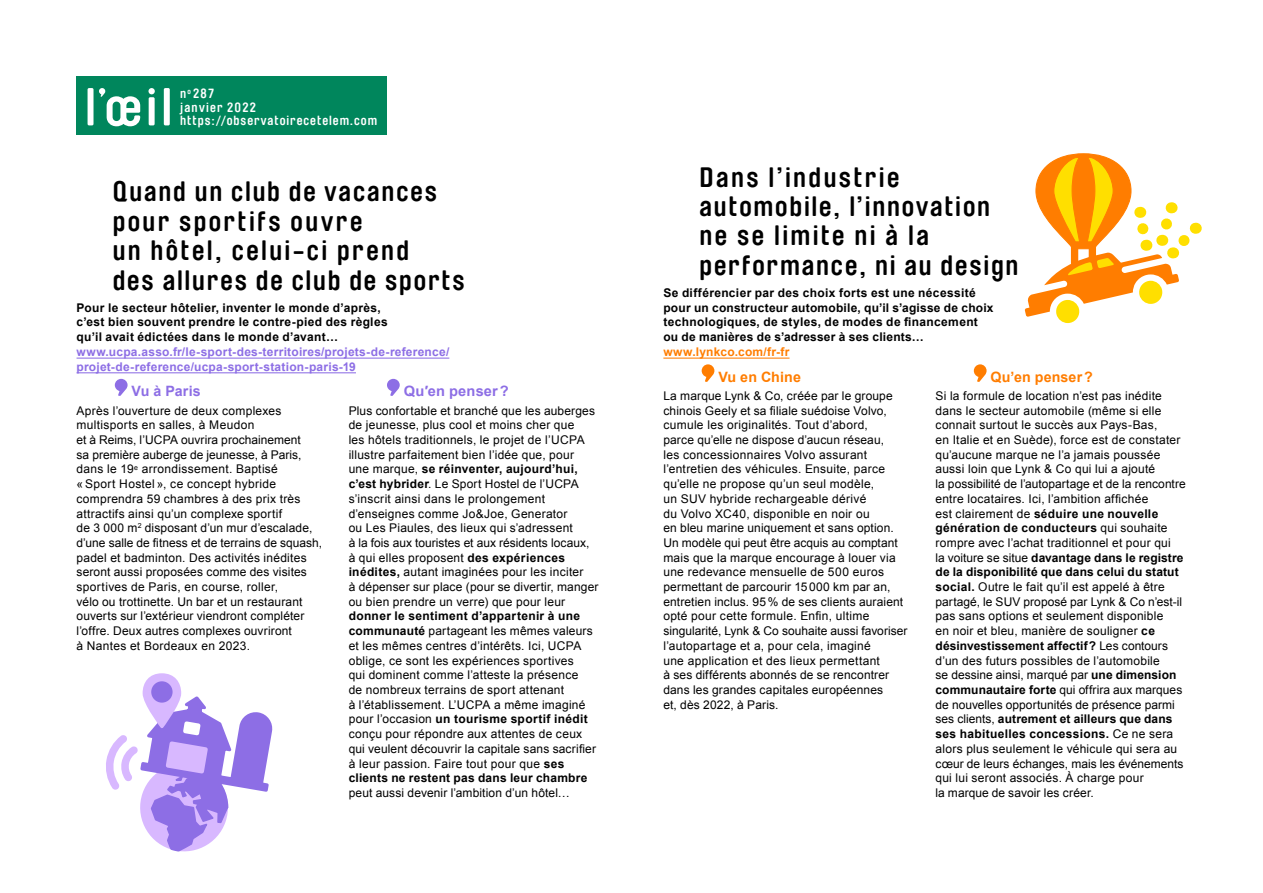
<style>
.page{position:relative;width:1263px;height:893px;background:#fff}
.page>*{position:absolute;margin:0;border:0;box-sizing:border-box;transform-origin:0 0}
.OEIL___titre_de_l_ar{font:700 27.75px/29.4px "Brauer Neue";letter-spacing:.07em;color:#000}
.OEIL___vu_à{font:700 14.25px "Arial";letter-spacing:.01em;color:#ff7d00}
.OEIL___vu_à-2{font:700 14.25px "Arial";letter-spacing:.01em;color:#8d6ee5}
.OEIL___numéro{font:700 13.2px/13.5px "Brauer Neue";letter-spacing:.075em;color:#fff}
.OEIL___texte_courant{font:12px/14.7px "Arial";letter-spacing:.02em;color:#000}
.OEIL___chapeau{font:700 12px/14.7px "Arial";letter-spacing:.025em;color:#000}
.OEIL___site_Internet{font:700 12px/14.7px "Arial";letter-spacing:.02em;color:#8d6ee5}
.OEIL___site_Internet-2{font:700 12px "Arial";letter-spacing:.02em;color:#ff7d00}
.s1{font-weight:700}
</style>
<div class="page">
<div style="left:77px;top:77px;width:310px;height:58px;background:#00865c"></div>
<svg style="left:88px;top:88px;width:82px;height:38px"></svg>
<svg style="left:702px;top:364px;width:12px;height:18px"></svg>
<svg style="left:974px;top:364px;width:12px;height:18px"></svg>
<hr style="left:663px;top:358px;width:126px;height:1px;background:#ff7d00">
<svg style="left:115px;top:379px;width:13px;height:17px"></svg>
<svg style="left:387px;top:379px;width:13px;height:17px"></svg>
<hr style="left:77px;top:358px;width:372px;height:1px;background:#8d6ee5">
<hr style="left:77px;top:372px;width:279px;height:1px;background:#8d6ee5">
<svg style="left:106px;top:673px;width:167px;height:179px"></svg>
<svg style="left:1025px;top:153px;width:177px;height:170px"></svg>
<p class="OEIL___numéro" style="left:180px;top:87px;width:198px">n<sup>o</sup> 287<br>janvier 2022 https://observatoirecetelem.com</p>
<p class="OEIL___titre_de_l_ar" style="left:113px;top:177px;width:353px">Quand un club de vacances pour sportifs ouvre<br>un hôtel, celui-ci prend<br>des allures de club de sports</p>
<p class="OEIL___chapeau" style="left:77px;top:301px;width:313px">Pour le secteur hôtelier, inventer le monde d’après, c’est bien souvent prendre le contre-pied des règles qu’il avait édictées dans le monde d’avant…</p>
<p class="OEIL___site_Internet" style="left:77px;top:345px;width:374px">www.ucpa.asso.fr/le-sport-des-territoires/projets-de-reference/ projet-de-reference/ucpa-sport-station-paris-19</p>
<p class="OEIL___vu_à-2" style="left:132px;top:381px;width:71px">Vu à Paris</p>
<p class="OEIL___texte_courant" style="left:77px;top:403px;width:247px">Après l’ouverture de deux complexes multisports en salles, à Meudon<br>et à Reims, l’UCPA ouvrira prochainement<br>sa première auberge de jeunesse, à Paris, dans le 19<sup>e</sup> arrondissement. Baptisé<br>«Sport Hostel », ce concept hybride comprendra 59 chambres à des prix très attractifs ainsi qu’un complexe sportif<br>de 3 000 m<sup>2</sup> disposant d’un mur d’escalade, d’une salle de fitness et de terrains de squash, padel et badminton. Des activités inédites seront aussi proposées comme des visites sportives de Paris, en course, roller,<br>vélo ou trottinette. Un bar et un restaurant ouverts sur l’extérieur viendront compléter l’offre. Deux autres complexes ouvriront<br>à Nantes et Bordeaux en 2023.</p>
<p class="OEIL___vu_à-2" style="left:404px;top:381px;width:106px">Qu′en penser?</p>
<p class="OEIL___texte_courant" style="left:349px;top:403px;width:251px">Plus confortable et branché que les auberges de jeunesse, plus cool et moins cher que<br>les hôtels traditionnels, le projet de l’UCPA illustre parfaitement bien l’idée que, pour<br>une marque, <span class="s1">se réinventer, aujourd’hui, c’est hybrider</span>. Le Sport Hostel de l’UCPA s’inscrit ainsi dans le prolongement d’enseignes comme Jo&amp;Joe, Generator<br>ou Les Piaules, des lieux qui s’adressent<br>à la fois aux touristes et aux résidents locaux, à qui elles proposent <span class="s1">des expériences inédites,</span> autant imaginées pour les inciter<br>à dépenser sur place (pour se divertir, manger ou bien prendre un verre) que pour leur <span class="s1">donner le sentiment d’appartenir à une communauté</span> partageant les mêmes valeurs et les mêmes centres d’intérêts. Ici, UCPA oblige, ce sont les expériences sportives<br>qui dominent comme l’atteste la présence<br>de nombreux terrains de sport attenant<br>à l’établissement. L’UCPA a même imaginé pour l’occasion <span class="s1">un tourisme sportif inédit </span>conçu pour répondre aux attentes de ceux qui veulent découvrir la capitale sans sacrifier à leur passion. Faire tout pour que <span class="s1">ses clients ne restent pas dans leur chambre </span>peut aussi devenir l’ambition d’un hôtel…</p>
<p class="OEIL___titre_de_l_ar" style="left:699px;top:162px;width:320px">Dans l’industrie automobile, l’innovation ne se limite ni à la performance, ni au design</p>
<p class="OEIL___chapeau" style="left:663px;top:286px;width:332px">Se différencier par des choix forts est une nécessité pour un constructeur automobile, qu’il s’agisse de choix technologiques, de styles, de modes de financement ou de manières de s’adresser à ses clients…</p>
<p class="OEIL___site_Internet-2" style="left:663px;top:344px;width:128px">www.lynkco.com/fr-fr</p>
<p class="OEIL___vu_à" style="left:718px;top:367px;width:84px">Vu en Chine</p>
<p class="OEIL___texte_courant" style="left:663px;top:389px;width:246px">La marque Lynk &amp; Co, créée par le groupe chinois Geely et sa filiale suédoise Volvo, cumule les originalités. Tout d’abord,<br>parce qu’elle ne dispose d’aucun réseau,<br>les concessionnaires Volvo assurant l’entretien des véhicules. Ensuite, parce qu’elle ne propose qu’un seul modèle,<br>un SUV hybride rechargeable dérivé<br>du Volvo XC40, disponible en noir ou<br>en bleu marine uniquement et sans option.<br>Un modèle qui peut être acquis au comptant mais que la marque encourage à louer via une redevance mensuelle de 500 euros permettant de parcourir 15000 km par an, entretien inclus. 95% de ses clients auraient opté pour cette formule. Enfin, ultime singularité, Lynk &amp; Co souhaite aussi favoriser l’autopartage et a, pour cela, imaginé<br>une application et des lieux permettant<br>à ses différents abonnés de se rencontrer dans les grandes capitales européennes<br>et, dès 2022, à Paris.</p>
<p class="OEIL___vu_à" style="left:990px;top:367px;width:104px">Qu’en penser?</p>
<p class="OEIL___texte_courant" style="left:935px;top:389px;width:252px">Si la formule de location n’est pas inédite dans le secteur automobile (même si elle connait surtout le succès aux Pays‑Bas,<br>en Italie et en Suède), force est de constater qu’aucune marque ne l’a jamais poussée aussi loin que Lynk &amp; Co qui lui a ajouté<br>la possibilité de l’autopartage et de la rencontre entre locataires. Ici, l’ambition affichée<br>est clairement de <span class="s1">séduire une nouvelle génération de conducteurs</span> qui souhaite rompre avec l’achat traditionnel et pour qui<br>la voiture se situe <span class="s1">davantage dans le registre de la disponibilité que dans celui du statut social.</span> Outre le fait qu’il est appelé à être partagé, le SUV proposé par Lynk &amp; Co n’est‑il pas sans options et seulement disponible<br>en noir et bleu, manière de souligner <span class="s1">ce désinvestissement affectif?</span> Les contours d’un des futurs possibles de l’automobile<br>se dessine ainsi, marqué par <span class="s1">une dimension communautaire forte</span> qui offrira aux marques de nouvelles opportunités de présence parmi ses clients, <span class="s1">autrement et ailleurs que dans ses habituelles concessions.</span> Ce ne sera alors plus seulement le véhicule qui sera au cœur de leurs échanges, mais les événements qui lui seront associés. À charge pour<br>la marque de savoir les créer.</p>
</div>
